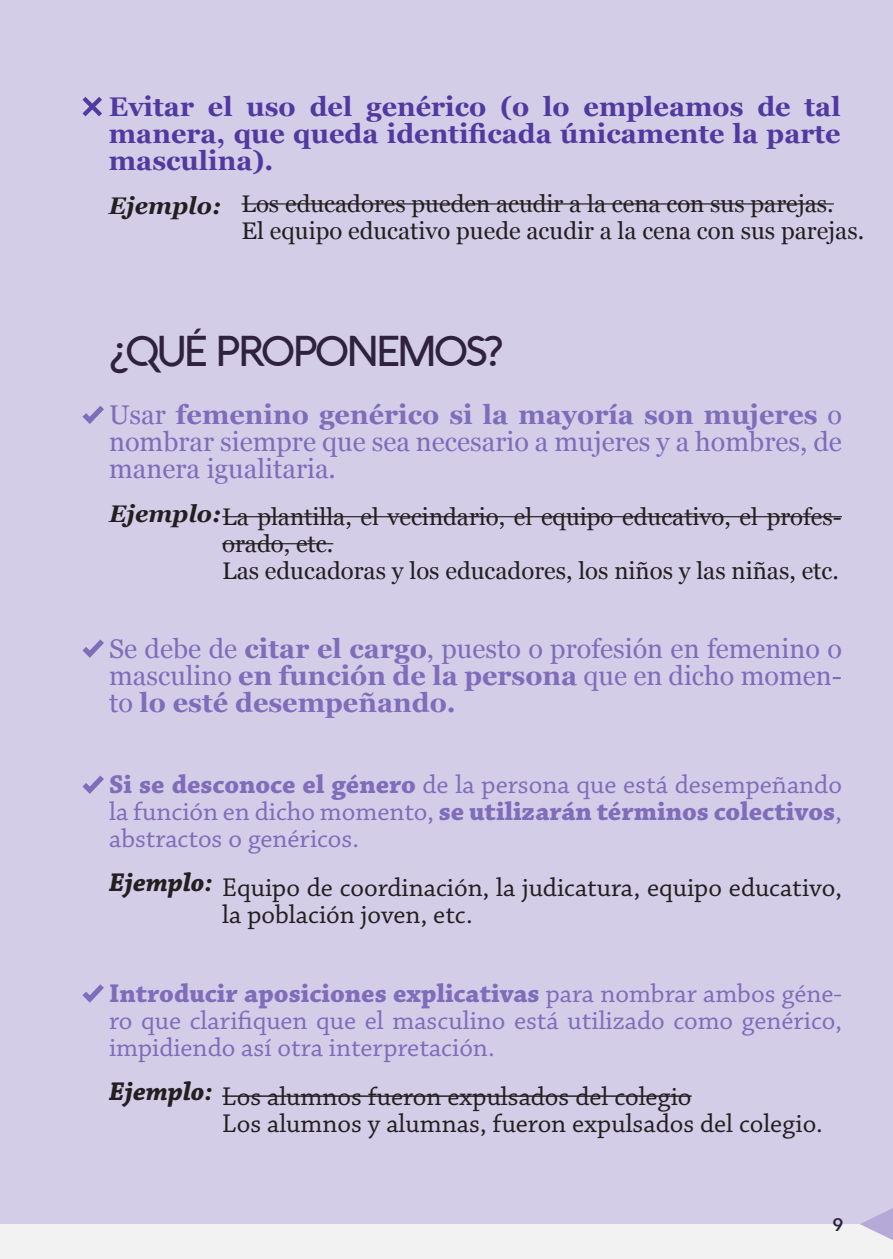
<style>
.page{position:relative;width:893px;height:1259px;background:#d3cde7}
.page>*{position:absolute;margin:0;border:0;box-sizing:border-box;transform-origin:0 0}
.t1{font:500 42px "Aquawax";letter-spacing:-.075em;color:#2f223e}
.Estilo_de_párrafo_1{font:27px/27px "Chaparral Pro";color:#7f6cba;text-align:justify}
.Estilo_de_párrafo_1-2{font:27px/27px "Georgia";color:#7f6cba;text-align:justify}
.Estilo_de_párrafo_1-3{font:27px/27px "Chaparral Pro";color:#231f20}
.Estilo_de_párrafo_1-4{font:700 27px/27px "Georgia";color:#5239a0;text-align:justify}
.Estilo_de_párrafo_1-5{font:italic 700 27px "Chaparral Pro";color:#231f20}
.Estilo_de_párrafo_1-6{font:24px/27px "Georgia";color:#231f20}
.Estilo_de_párrafo_1-7{font:italic 700 24px "Georgia";color:#231f20}
.t2{font:600 18px "Avenir Next";color:#2f223e}
.s1{font-weight:700}
</style>
<div class="page">
<div style="left:0;top:1224px;width:893px;height:35px;background:#f2f2f2"></div>
<svg style="left:860px;top:1208px;width:33px;height:32px"></svg>
<hr style="left:222px;top:516px;width:620px;height:1px;background:#231f20">
<hr style="left:222px;top:543px;width:111px;height:1px;background:#231f20">
<hr style="left:222px;top:1095px;width:470px;height:2px;background:#231f20">
<hr style="left:242px;top:203px;width:592px;height:1px;background:#231f20">
<svg style="left:82px;top:97px;width:20px;height:20px"></svg>
<svg style="left:82px;top:406px;width:22px;height:18px"></svg>
<svg style="left:82px;top:775px;width:22px;height:19px"></svg>
<svg style="left:82px;top:984px;width:22px;height:19px"></svg>
<svg style="left:82px;top:639px;width:22px;height:19px"></svg>
<p class="Estilo_de_párrafo_1-4" style="left:109px;top:91px;width:733px">Evitar el uso del genérico (o lo empleamos de tal manera, que queda identificada únicamente la parte masculina).</p>
<p class="Estilo_de_párrafo_1-7" style="left:109px;top:187px;width:113px">Ejemplo:</p>
<p class="Estilo_de_párrafo_1-6" style="left:242px;top:189px;width:594px">Los educadores pueden acudir a la cena con sus parejas.</p>
<p class="Estilo_de_párrafo_1-6" style="left:242px;top:216px;width:624px">El equipo educativo puede acudir a la cena con sus parejas.</p>
<p class="t1" style="left:111px;top:326px;width:394px">¿QUÉ PROPONEMOS?</p>
<p class="Estilo_de_párrafo_1-2" style="left:109px;top:400px;width:734px">Usar <span class="s1">femenino genérico si la mayoría son mujeres</span> o nombrar siempre que sea necesario a mujeres y a hombres, de manera igualitaria.</p>
<p class="Estilo_de_párrafo_1-7" style="left:109px;top:496px;width:113px">Ejemplo:</p>
<p class="Estilo_de_párrafo_1-6" style="left:222px;top:502px;width:621px">La plantilla, el vecindario, el equipo educativo, el profes&shy;orado, etc.</p>
<p class="Estilo_de_párrafo_1-6" style="left:222px;top:556px;width:618px">Las educadoras y los educadores, los niños y las niñas, etc.</p>
<p class="Estilo_de_párrafo_1-2" style="left:109px;top:633px;width:734px">Se debe de <span class="s1">citar el cargo</span>, puesto o profesión en femenino o masculino <span class="s1">en función de la persona</span> que en dicho momen&shy;to <span class="s1">lo esté desempeñando.</span></p>
<p class="Estilo_de_párrafo_1" style="left:109px;top:772px;width:734px"><span class="s1">Si se desconoce el género</span> de la persona que está desempeñando la función en dicho momento, <span class="s1">se utilizarán términos colectivos</span>, abstractos o genéricos.</p>
<p class="Estilo_de_párrafo_1-5" style="left:109px;top:867px;width:105px">Ejemplo:</p>
<p class="Estilo_de_párrafo_1-3" style="left:222px;top:875px;width:621px">Equipo de coordinación, la judicatura, equipo educativo, la población joven, etc.</p>
<p class="Estilo_de_párrafo_1" style="left:109px;top:981px;width:734px"><span class="s1">Introducir aposiciones explicativas</span> para nombrar ambos géne&shy;ro que clarifiquen que el masculino está utilizado como genérico, impidiendo así otra interpretación.</p>
<p class="Estilo_de_párrafo_1-5" style="left:109px;top:1075px;width:105px">Ejemplo:</p>
<p class="Estilo_de_párrafo_1-3" style="left:222px;top:1084px;width:471px">Los alumnos fueron expulsados del colegio</p>
<p class="Estilo_de_párrafo_1-3" style="left:222px;top:1111px;width:602px">Los alumnos y alumnas, fueron expulsados del colegio.</p>
<p class="t2" style="left:833px;top:1209px;width:12px">9</p>
</div>
